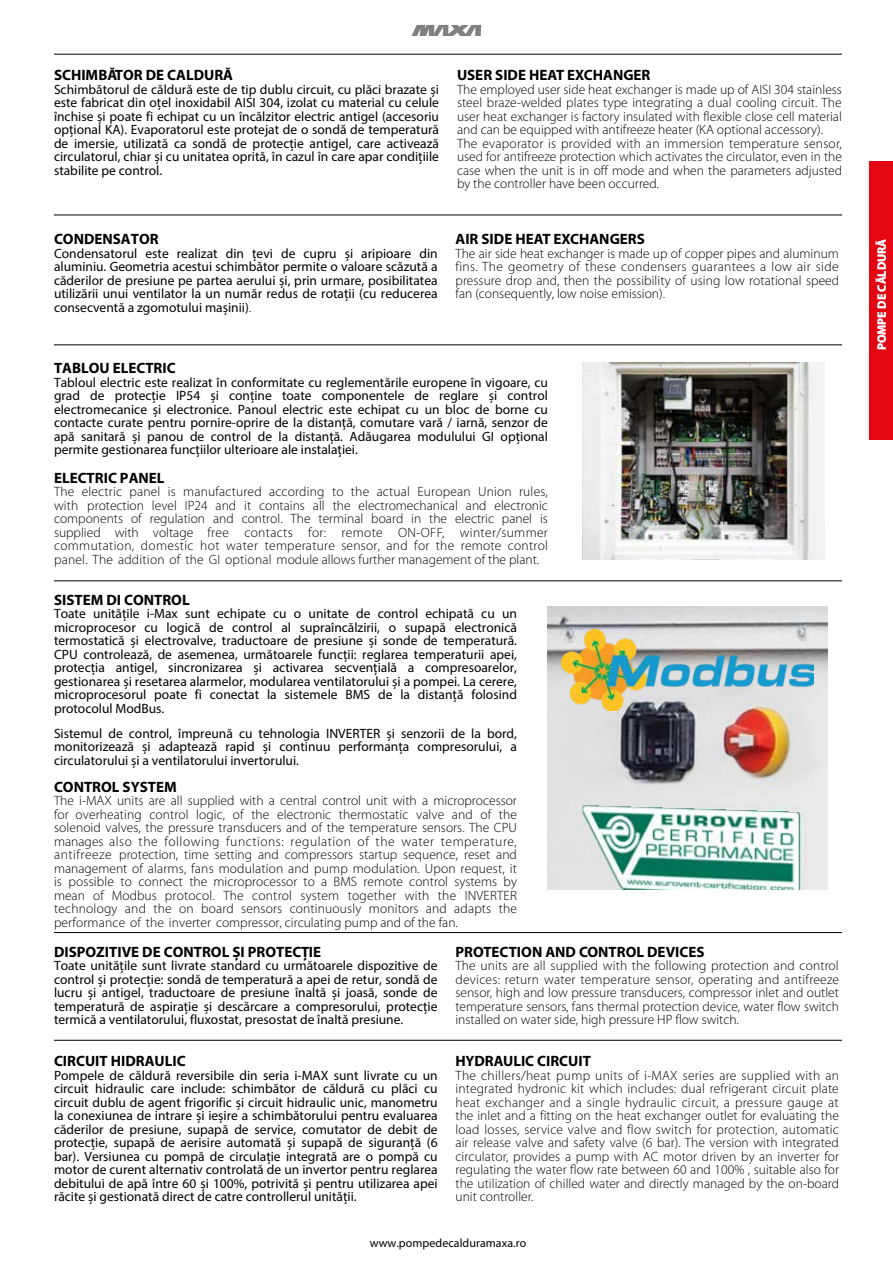
<style>
.page{position:relative;width:893px;height:1263px;background:#fff}
.page>*{position:absolute;margin:0;border:0;box-sizing:border-box;transform-origin:0 0}
.t1{font:700 15px "Myriad Pro";color:#000}
.t2{font:13.5px/13.5px "Myriad Pro";color:#000;text-align:justify}
.t3{font:300 13.5px/13.5px "Myriad Pro";color:#000;text-align:justify}
.t4{font:12px "Myriad Pro";letter-spacing:.005em;color:#000}
.t5{font:700 12px "Myriad Pro";color:#fff}
.s1{font-weight:300}
</style>
<div class="page">
<div style="left:870px;top:162px;width:23px;height:278px;background:#e30613"></div>
<svg style="left:411px;top:25px;width:70px;height:11px"></svg>
<img style="left:582px;top:362px;width:243px;height:197px">
<img style="left:548px;top:606px;width:279px;height:283px">
<img style="left:561px;top:630px;width:253px;height:80px">
<hr style="left:54px;top:1040px;width:788px;height:1px;background:#000">
<hr style="left:54px;top:932px;width:788px;height:1px;background:#000">
<hr style="left:54px;top:581px;width:788px;height:1px;background:#000">
<hr style="left:54px;top:215px;width:788px;height:1px;background:#000">
<hr style="left:54px;top:345px;width:788px;height:1px;background:#000">
<hr style="left:54px;top:54px;width:788px;height:1px;background:#000">
<p class="t1" style="left:54px;top:66px;width:181px">SCHIMBĂTOR DE CALDURĂ</p>
<p class="t2" style="left:54px;top:82px;width:387px">Schimbătorul de căldură este de tip dublu circuit, cu plăci brazate și este fabricat din oțel inoxidabil AISI 304, izolat cu material cu celule închise și poate fi echipat cu un încălzitor electric antigel (accesoriu opțional KA). Evaporatorul este protejat de o sondă de temperatură de imersie, utilizată ca sondă de protecție antigel, care activează circulatorul, chiar și cu unitatea oprită, în cazul în care apar condițiile stabilite pe control.</p>
<p class="t1" style="left:457px;top:66px;width:195px">USER SIDE HEAT EXCHANGER</p>
<p class="t3" style="left:457px;top:82px;width:386px;text-align:left">The employed user side heat exchanger is made up of AISI 304 stainless steel braze-welded plates type integrating a dual cooling circuit. The user heat exchanger is factory insulated with flexible close cell material and can be equipped with antifreeze heater (KA optional accessory).<br>The evaporator is provided with an immersion temperature sensor, used for antifreeze protection which activates the circulator, even in the case when the unit is in off mode and when the parameters adjusted by the controller have been occurred.</p>
<p class="t1" style="left:54px;top:229px;width:106px">CONDENSATOR</p>
<p class="t2" style="left:54px;top:246px;width:385px">Condensatorul este realizat din țevi de cupru și aripioare din aluminiu. Geometria acestui schimbător permite o valoare scăzută a căderilor de presiune pe partea aerului și, prin urmare, posibilitatea utilizării unui ventilator la un număr redus de rotații (cu reducerea consecventă a zgomotului mașinii)<span class="s1">.</span></p>
<p class="t1" style="left:455px;top:229px;width:191px">AIR SIDE HEAT EXCHANGERS</p>
<p class="t3" style="left:455px;top:246px;width:385px">The air side heat exchanger is made up of copper pipes and aluminum fins. The geometry of these condensers guarantees a low air side pressure drop and, then the possibility of using low rotational speed fan (consequently, low noise emission).</p>
<p class="t1" style="left:54px;top:358px;width:123px">TABLOU ELECTRIC</p>
<p class="t2" style="left:54px;top:375px;width:495px">Tabloul electric este realizat în conformitate cu reglementările europene în vigoare, cu grad de protecție IP54 și conține toate componentele de reglare și control electromecanice și electronice. Panoul electric este echipat cu un bloc de borne cu contacte curate pentru pornire-oprire de la distanță, comutare vară / iarnă, senzor de apă sanitară și panou de control de la distanță. Adăugarea modulului GI opțional permite gestionarea funcțiilor ulterioare ale instalației.</p>
<p class="t1" style="left:54px;top:468px;width:112px">ELECTRIC PANEL</p>
<p class="t3" style="left:54px;top:485px;width:495px">The electric panel is manufactured according to the actual European Union rules, with protection level IP24 and it contains all the electromechanical and electronic components of regulation and control. The terminal board in the electric panel is supplied with voltage free contacts for: remote ON-OFF, winter/summer commutation, domestic hot water temperature sensor, and for the remote control panel. The addition of the GI optional module allows further management of the plant.</p>
<p class="t1" style="left:54px;top:590px;width:137px">SISTEM DI CONTROL</p>
<p class="t2" style="left:54px;top:607px;width:464px">Toate unitățile i-Max sunt echipate cu o unitate de control echipată cu un microprocesor cu logică de control al supraîncălzirii, o supapă electronică termostatică și electrovalve, traductoare de presiune și sonde de temperatură.<br>CPU controlează, de asemenea, următoarele funcții: reglarea temperaturii apei, protecția antigel, sincronizarea și activarea secvențială a compresoarelor, gestionarea și resetarea alarmelor, modularea ventilatorului și a pompei. La cerere, microprocesorul poate fi conectat la sistemele BMS de la distanță folosind protocolul ModBus.</p>
<p class="t2" style="left:54px;top:726px;width:464px">Sistemul de control, împreună cu tehnologia INVERTER și senzorii de la bord, monitorizează și adaptează rapid și continuu performanța compresorului, a circulatorului și a ventilatorului invertorului.</p>
<p class="t1" style="left:54px;top:777px;width:124px">CONTROL SYSTEM</p>
<p class="t3" style="left:54px;top:794px;width:464px">The i-MAX units are all supplied with a central control unit with a microprocessor for overheating control logic, of the electronic thermostatic valve and of the solenoid valves, the pressure transducers and of the temperature sensors. The CPU manages also the following functions: regulation of the water temperature, antifreeze protection, time setting and compressors startup sequence, reset and management of alarms, fans modulation and pump modulation. Upon request, it is possible to connect the microprocessor to a BMS remote control systems by mean of Modbus protocol. The control system together with the INVERTER technology and the on board sensors continuously monitors and adapts the performance of the inverter compressor, circulating pump and of the fan.</p>
<p class="t1" style="left:54px;top:942px;width:269px">DISPOZITIVE DE CONTROL ȘI PROTECȚIE</p>
<p class="t2" style="left:54px;top:959px;width:385px">Toate unitățile sunt livrate standard cu următoarele dispozitive de control și protecție: sondă de temperatură a apei de retur, sondă de lucru și antigel, traductoare de presiune înaltă și joasă, sonde de temperatură de aspirație și descărcare a compresorului, protecție termică a ventilatorului, fluxostat, presostat de înaltă presiune.</p>
<p class="t1" style="left:54px;top:1051px;width:133px">CIRCUIT HIDRAULIC</p>
<p class="t2" style="left:54px;top:1068px;width:385px">Pompele de căldură reversibile din seria i-MAX sunt livrate cu un circuit hidraulic care include: schimbător de căldură cu plăci cu circuit dublu de agent frigorific și circuit hidraulic unic, manometru la conexiunea de intrare și ieșire a schimbătorului pentru evaluarea căderilor de presiune, supapă de service, comutator de debit de protecție, supapă de aerisire automată și supapă de siguranță (6 bar). Versiunea cu pompă de circulație integrată are o pompă cu motor de curent alternativ controlată de un invertor pentru reglarea debitului de apă între 60 și 100%, potrivită și pentru utilizarea apei răcite și gestionată direct de catre controllerul unității.</p>
<p class="t1" style="left:455px;top:942px;width:251px">PROTECTION AND CONTROL DEVICES</p>
<p class="t3" style="left:455px;top:959px;width:385px">The units are all supplied with the following protection and control devices: return water temperature sensor, operating and antifreeze sensor, high and low pressure transducers, compressor inlet and outlet temperature sensors, fans thermal protection device, water flow switch installed on water side, high pressure HP flow switch.</p>
<p class="t1" style="left:455px;top:1051px;width:137px">HYDRAULIC CIRCUIT</p>
<p class="t3" style="left:455px;top:1068px;width:385px">The chillers/heat pump units of i-MAX series are supplied with an integrated hydronic kit which includes: dual refrigerant circuit plate heat exchanger and a single hydraulic circuit, a pressure gauge at the inlet and a fitting on the heat exchanger outlet for evaluating the load losses, service valve and flow switch for protection, automatic air release valve and safety valve (6 bar). The version with integrated circulator, provides a pump with AC motor driven by an inverter for regulating the water flow rate between 60 and 100% , suitable also for the utilization of chilled water and directly managed by the on-board unit controller.</p>
<p class="t4" style="left:370px;top:1235px;width:158px">www.pompedecalduramaxa.ro</p>
<p class="t5" style="left:874px;top:350px;width:113px;rotate:-90deg">POMPE DE CĂLDURĂ</p>
</div>
